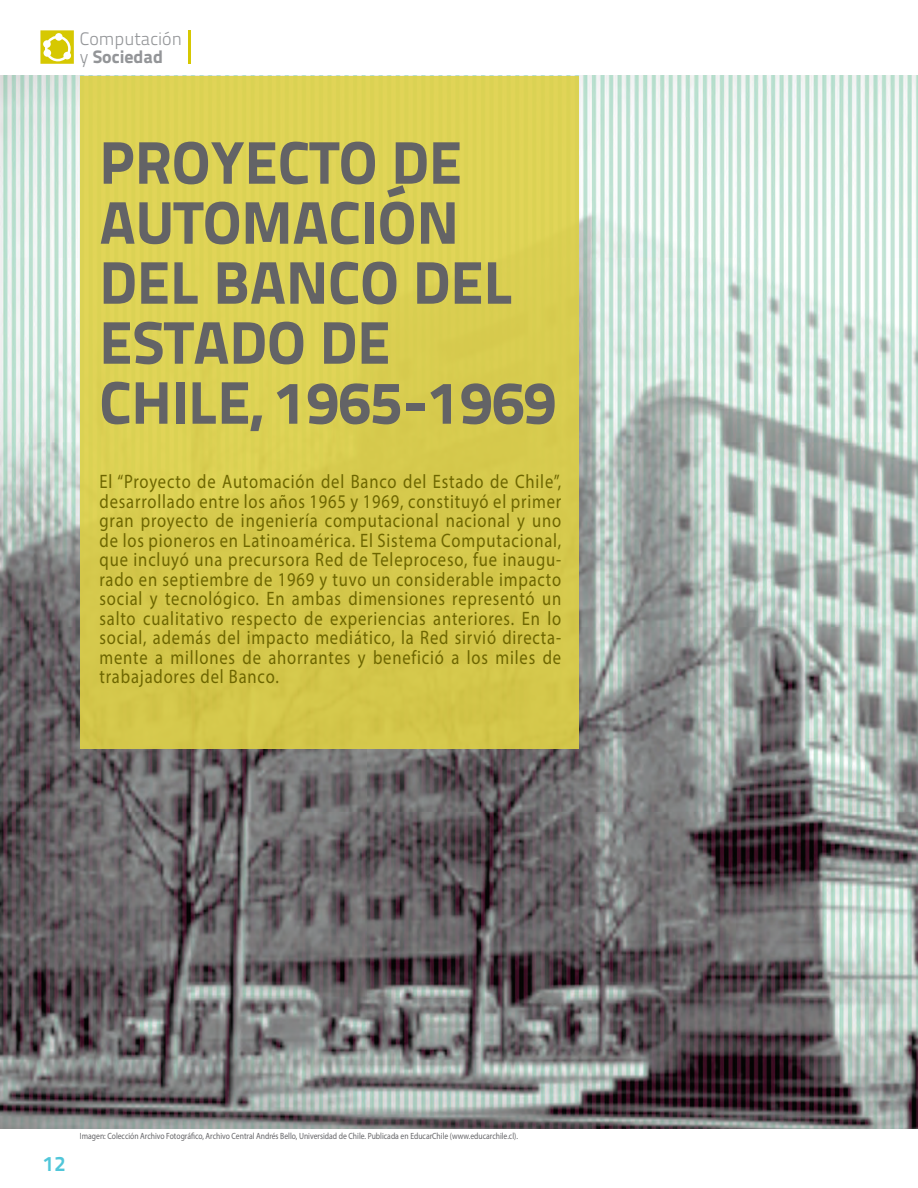
<style>
.page{position:relative;width:918px;height:1188px;background:#fff}
.page>*{position:absolute;margin:0;border:0;box-sizing:border-box;transform-origin:0 0}
.t1{font:60px/60px "Titillium Text 25 L 999 wt";color:#636366}
.t2{font:21px "Titillium Text 25 L 800 wt";color:#50c6d9}
.t3{font:19.5px/19.5px "Myriad Pro";letter-spacing:.05em;color:#6d6600;text-align:justify;scale:.85 1}
.t4{font:18px "Titillium Text 25 L 250 wt";color:#939598}
.t5{font:18px "Titillium Text 25 L 999 wt";color:#939598}
.t6{font:9px "Myriad Pro";color:#636366;scale:.85 1}
.s1{font-family:"Titillium Text 25 L 250 wt"}
</style>
<div class="page">
<img style="left:0;top:76px;width:918px;height:1052px">
<div style="left:80px;top:76px;width:498px;height:672px;background:#d9ce51"></div>
<svg style="left:40px;top:30px;width:34px;height:34px"></svg>
<hr style="left:188px;top:30px;width:3px;height:34px;background:#d6c801">
<p class="t4" style="left:80px;top:26px;width:104px">Computación</p>
<p class="t5" style="left:80px;top:43px;width:85px"><span class="s1">y</span> SOCIEDAD</p>
<h1 class="t1" style="left:99px;top:129px;width:178px">PROYECTO</h1>
<h1 class="t1" style="left:392px;top:129px;width:33px">DE</h1>
<h1 class="t1" style="left:99px;top:189px;width:111px">AUTOMACIÓN<br>DEL</h1>
<h1 class="t1" style="left:214px;top:249px;width:74px">BANCO</h1>
<h1 class="t1" style="left:413px;top:249px;width:33px">DEL</h1>
<h1 class="t1" style="left:99px;top:309px;width:68px">ESTADO</h1>
<h1 class="t1" style="left:99px;top:309px;width:458px;text-align:center">DE<br>CHILE, 1965-1969</h1>
<p class="t3" style="left:99px;top:472px;width:545px">El “Proyecto de Automación del Banco del Estado de Chile”, desarrollado entre los años 1965 y 1969, constituyó el primer gran proyecto de ingeniería computacional nacional y uno de los pioneros en Latinoamérica. El Sistema Computacional, que incluyó una precursora Red de Teleproceso, fue inaugu&shy;rado en septiembre de 1969 y tuvo un considerable impacto social y tecnológico. En ambas dimensiones representó un salto cualitativo respecto de experiencias anteriores. En lo social, además del impacto mediático, la Red sirvió directa&shy;mente a millones de ahorrantes y benefició a los miles de trabajadores del Banco.</p>
<p class="t2" style="left:43px;top:1147px;width:24px">12</p>
<p class="t6" style="left:80px;top:1131px;width:517px">Imagen: Colección Archivo Fotográfico, Archivo Central Andrés Bello, Universidad de Chile. Publicada en EducarChile (www.educarchile.cl).</p>
</div>
